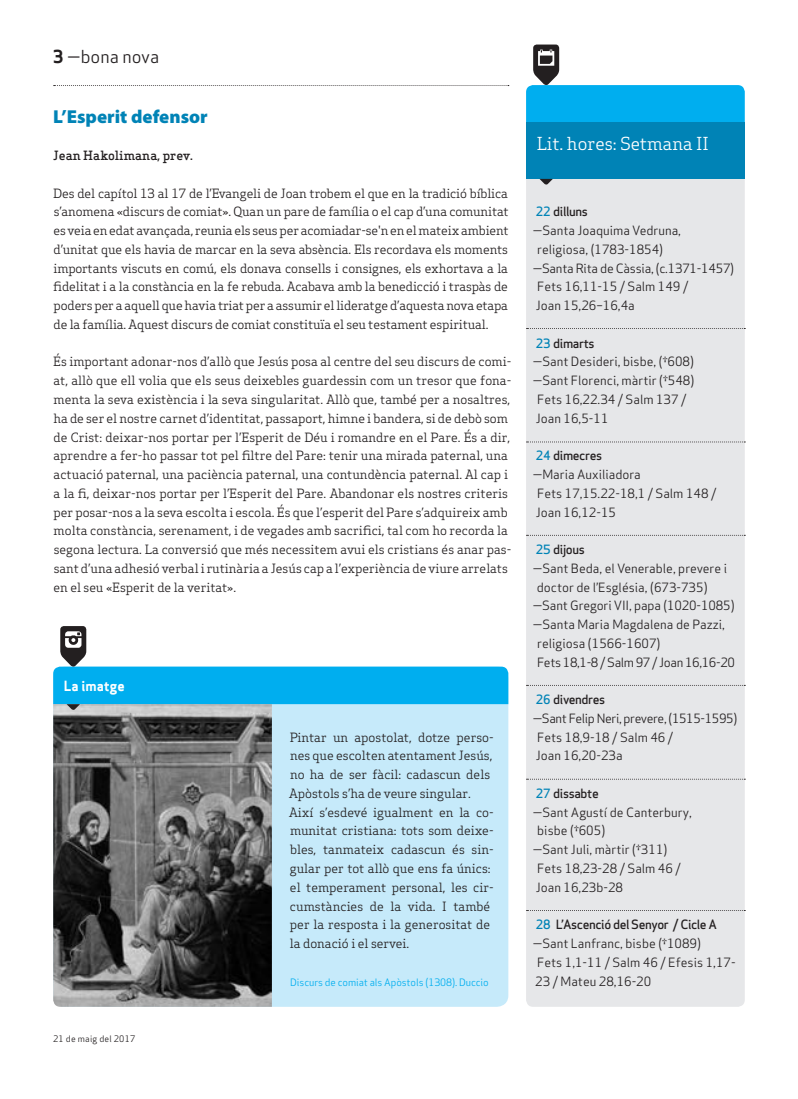
<style>
.page{position:relative;width:798px;height:1099px;background:#fff}
.page>*{position:absolute;margin:0;border:0;box-sizing:border-box;transform-origin:0 0}
.t1{font:900 18.75px "Myriad Pro";color:#0083b6}
.t2{font:17.5px "Apex Serif";color:#fff}
.t3{font:17.5px "Apex Sans Book T";color:#231f20}
.t4{font:13.75px "Apex Sans Bold T";color:#fff}
.t5{font:12.5px/18.8px "Apex Serif";color:#231f20}
.t6{font:12.5px/18.8px "Apex Sans Book T";color:#231f20}
.t7{font:12.5px/18.8px "Apex Sans Book T";letter-spacing:-.03em;color:#231f20}
.t8{font:12.5px "Apex Sans Medium T";letter-spacing:-.03em;color:#231f20}
.t9{font:12.5px "Apex Sans Book T";letter-spacing:-.02em;color:#231f20}
.t10{font:500 12.5px "Apex Serif";color:#231f20}
.t11{font:10px "Apex Sans Book T";letter-spacing:-.01em;color:#00aeef}
.t12{font:8.75px "Apex Sans Book T";letter-spacing:.02em;color:#231f20}
.s1{font-family:"Apex Sans Bold T"}
.s2{color:#0083b6}
</style>
<div class="page">
<svg style="left:54px;top:85px;width:454px;height:1px"></svg>
<div style="left:526px;top:179px;width:218px;height:827px;background:#e6e7e9"></div>
<svg style="left:526px;top:328px;width:219px;height:1px"></svg>
<svg style="left:526px;top:441px;width:219px;height:1px"></svg>
<svg style="left:526px;top:535px;width:219px;height:1px"></svg>
<svg style="left:526px;top:685px;width:219px;height:1px"></svg>
<svg style="left:526px;top:778px;width:219px;height:1px"></svg>
<svg style="left:526px;top:910px;width:219px;height:1px"></svg>
<svg style="left:526px;top:45px;width:218px;height:78px"></svg>
<div style="left:526px;top:123px;width:218px;height:56px;background:#0083b6"></div>
<svg style="left:539px;top:179px;width:13px;height:6px"></svg>
<div style="left:53px;top:666px;width:455px;height:340px;background:#c6eafa;border-radius:11px"></div>
<img style="left:53px;top:710px;width:219px;height:296px">
<svg style="left:53px;top:626px;width:455px;height:84px"></svg>
<h2 class="t3" style="left:53px;top:46px;width:107px"><span class="s1">3</span> —bona nova</h2>
<h1 class="t1" style="left:53px;top:104px;width:156px">L’Esperit defensor</h1>
<p class="t10" style="left:53px;top:148px;width:141px">Jean Hakolimana, prev.</p>
<p class="t5" style="left:53px;top:183px;width:457px;text-align:justify">Des del capítol 13 al 17 de l’Evangeli de Joan trobem el que en la tradició bíblica s’anomena «discurs de comiat». Quan un pare de família o el cap d’una comunitat es veia en edat avançada, reunia els seus per acomiadar-se'n en el mateix ambient d’unitat que els havia de marcar en la seva absència. Els recordava els moments importants viscuts en comú, els donava consells i consignes, els exhortava a la fidelitat i a la constància en la fe rebuda. Acabava amb la benedicció i traspàs de poders per a aquell que havia triat per a assumir el lideratge d’aquesta nova etapa de la família. Aquest discurs de comiat constituïa el seu testament espiritual.</p>
<p class="t5" style="left:53px;top:352px;width:459px">És important adonar-nos d’allò que Jesús posa al centre del seu discurs de comi&shy;at, allò que ell volia que els seus deixebles guardessin com un tresor que fona&shy;menta la seva existència i la seva singularitat. Allò que, també per a nosaltres, ha de ser el nostre carnet d’identitat, passaport, himne i bandera, si de debò som de Crist: deixar-nos portar per l’Esperit de Déu i romandre en el Pare. És a dir, aprendre a fer-ho passar tot pel filtre del Pare: tenir una mirada paternal, una actuació paternal, una paciència paternal, una contundència paternal. Al cap i a la fi, deixar-nos portar per l’Esperit del Pare. Abandonar els nostres criteris per posar-nos a la seva escolta i escola. És que l’esperit del Pare s’adquireix amb molta constància, serenament, i de vegades amb sacrifici, tal com ho recorda la segona lectura. La conversió que més necessitem avui els cristians és anar pas&shy;sant d’una adhesió verbal i rutinària a Jesús cap a l’experiència de viure arrelats en el seu «Esperit de la veritat».</p>
<p class="t4" style="left:64px;top:677px;width:62px">La imatge</p>
<p class="t12" style="left:53px;top:1032px;width:84px">21 de maig del 2017</p>
<p class="t5" style="left:289px;top:727px;width:206px">Pintar un apostolat, dotze perso&shy;nes que escolten atentament Jesús, no ha de ser fàcil: cadascun dels<br>Apòstols s’ha de veure singular.<br>Així s’esdevé igualment en la co&shy;munitat cristiana: tots som deixe&shy;bles, tanmateix cadascun és sin&shy;gular per tot allò que ens fa únics: el temperament personal, les cir&shy;cumstàncies de la vida. I també per la resposta i la generositat de la donació i el servei.</p>
<p class="t11" style="left:290px;top:975px;width:200px">Discurs de comiat als Apòstols (1308). Duccio</p>
<h2 class="t2" style="left:536px;top:133px;width:174px">Lit. hores: Setmana II</h2>
<p class="t8" style="left:535px;top:204px;width:54px"><span class="s2">22</span> dilluns</p>
<p class="t6" style="left:532px;top:221px;width:150px">—Santa Joaquima Vedruna,</p>
<p class="t6" style="left:537px;top:240px;width:127px">religiosa, (1783-1854)</p>
<p class="t9" style="left:532px;top:260px;width:203px">—Santa Rita de Càssia, (c.1371-1457)</p>
<p class="t6" style="left:537px;top:277px;width:153px">Fets 16,11-15 / Salm 149 /</p>
<p class="t6" style="left:535px;top:296px;width:100px">Joan 15,26−16,4a</p>
<p class="t8" style="left:535px;top:335px;width:60px"><span class="s2">23</span> dimarts</p>
<p class="t6" style="left:532px;top:352px;width:163px">—Sant Desideri, bisbe, (†608)</p>
<p class="t6" style="left:532px;top:371px;width:163px">—Sant Florenci, màrtir (†548)</p>
<p class="t6" style="left:537px;top:390px;width:151px">Fets 16,22.34 / Salm 137 /</p>
<p class="t6" style="left:535px;top:408px;width:74px">Joan 16,5-11</p>
<p class="t8" style="left:535px;top:447px;width:68px"><span class="s2">24</span> dimecres</p>
<p class="t6" style="left:532px;top:465px;width:185px">—Maria Auxiliadora<br>Fets 17,15.22-18,1 / Salm 148 /<br>Joan 16,12-15</p>
<p class="t8" style="left:535px;top:541px;width:51px"><span class="s2">25</span> dijous</p>
<p class="t6" style="left:532px;top:558px;width:196px">—Sant Beda, el Venerable, prevere i</p>
<p class="t6" style="left:536px;top:577px;width:172px">doctor de l’Església, (673-735)</p>
<p class="t6" style="left:532px;top:596px;width:203px">—Sant Gregori VII, papa (1020-1085)</p>
<p class="t6" style="left:532px;top:615px;width:193px">—Santa Maria Magdalena de Pazzi,</p>
<p class="t6" style="left:537px;top:633px;width:125px">religiosa (1566-1607)</p>
<p class="t7" style="left:537px;top:652px;width:199px">Fets 18,1-8 / Salm 97 / Joan 16,16-20</p>
<p class="t8" style="left:535px;top:691px;width:71px"><span class="s2">26</span> divendres</p>
<p class="t7" style="left:532px;top:708px;width:206px">—Sant Felip Neri, prevere, (1515-1595)<br>Fets 18,9-18 / Salm 46 /<br>Joan 16,20-23a</p>
<p class="t8" style="left:535px;top:785px;width:64px"><span class="s2">27</span> dissabte</p>
<p class="t6" style="left:532px;top:802px;width:161px">—Sant Agustí de Canterbury,</p>
<p class="t6" style="left:537px;top:821px;width:69px">bisbe (†605)</p>
<p class="t6" style="left:532px;top:840px;width:136px">—Sant Juli, màrtir (†311)</p>
<p class="t6" style="left:537px;top:858px;width:145px">Fets 18,23-28 / Salm 46 /</p>
<p class="t6" style="left:535px;top:877px;width:89px">Joan 16,23b-28</p>
<p class="t8" style="left:535px;top:916px;width:183px"><span class="s2">28</span> L’Ascenció del Senyor / Cicle A</p>
<p class="t6" style="left:532px;top:933px;width:204px">—Sant Lanfranc, bisbe (†1089)<br>Fets 1,1-11 / Salm 46 / Efesis 1,17-<br>23 / Mateu 28,16-20</p>
</div>
